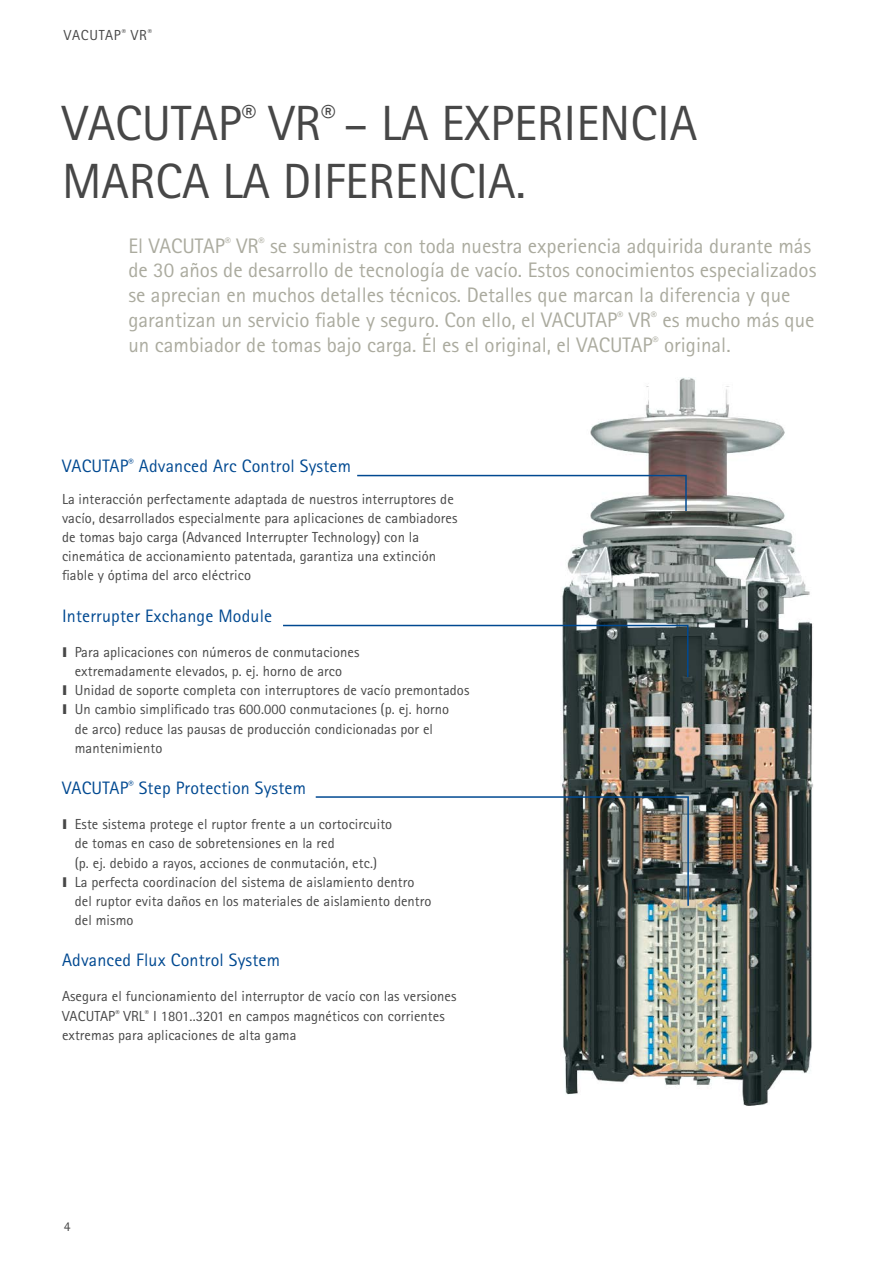
<style>
.page{position:relative;width:893px;height:1263px;background:#fff}
.page>*{position:absolute;margin:0;border:0;box-sizing:border-box;transform-origin:0 0}
.t1{font:49.5px/57.4px "Rotis Sans Serif Pro Cyr";color:#474747}
.t2{font:21px/24.8px "Rotis Sans Serif Pro Cyr";color:#abab9f}
.t3{font:18px "Rotis Sans Serif Pro Cyr";letter-spacing:.01em;color:#004991}
.t4{font:14.55px/19.2px "Rotis Sans Serif Pro Cyr";letter-spacing:.005em;color:#474747}
.t5{font:14.55px "Rotis Sans Serif Pro Cyr";letter-spacing:.05em;color:#474747}
.t6{font:13.5px "Rotis Sans Serif Pro Cyr";color:#474747}
.s1{font-family:"Arial";font-weight:900;font-size:13.5px}
</style>
<div class="page">
<img style="left:561px;top:378px;width:252px;height:727px">
<svg style="left:357px;top:475px;width:330px;height:36px"></svg>
<svg style="left:283px;top:625px;width:405px;height:52px"></svg>
<svg style="left:316px;top:796px;width:373px;height:110px"></svg>
<p class="t5" style="left:64px;top:26px;width:90px">VACUTAP<sup>®</sup> VR<sup>®</sup></p>
<h1 class="t1" style="left:62px;top:95px;width:637px">VACUTAP<sup>®</sup> VR<sup>®</sup> – LA EXPERIENCIA<br>MARCA LA DIFERENCIA.</h1>
<p class="t2" style="left:128px;top:233px;width:690px">El VACUTAP<sup>®</sup> VR<sup>®</sup> se suministra con toda nuestra experiencia adquirida durante más de 30 años de desarrollo de tecnología de vacío. Estos conocimientos especializados se aprecian en muchos detalles técnicos. Detalles que marcan la diferencia y que garantizan un servicio fiable y seguro. Con ello, el VACUTAP<sup>®</sup> VR<sup>®</sup> es mucho más que un cambiador de tomas bajo carga. Él es el original, el VACUTAP<sup>®</sup> original.</p>
<p class="t3" style="left:62px;top:455px;width:291px">VACUTAP<sup>®</sup> Advanced Arc Control System</p>
<p class="t4" style="left:62px;top:489px;width:397px">La interacción perfectamente adaptada de nuestros interruptores de vacío, desarrollados especialmente para aplicaciones de cambiadores de tomas bajo carga (Advanced Interrupter Technology) con la cinemática de accionamiento patentada, garantiza una extinción fiable y óptima del arco eléctrico</p>
<p class="t3" style="left:62px;top:605px;width:212px">Interrupter Exchange Module</p>
<p class="t4" style="left:62px;top:643px;width:299px"><span class="s1">I</span> Para aplicaciones con números de conmutaciones</p>
<p class="t4" style="left:75px;top:662px;width:269px">extremadamente elevados, p. ej. horno de arco</p>
<p class="t4" style="left:62px;top:681px;width:409px"><span class="s1">I</span> Unidad de soporte completa con interruptores de vacío premontados</p>
<p class="t4" style="left:62px;top:700px;width:389px"><span class="s1">I</span> Un cambio simplificado tras 600.000 conmutaciones (p. ej. horno</p>
<p class="t4" style="left:75px;top:719px;width:360px">de arco) reduce las pausas de producción condicionadas por el</p>
<p class="t4" style="left:75px;top:738px;width:89px">mantenimiento</p>
<p class="t3" style="left:62px;top:777px;width:246px">VACUTAP<sup>®</sup> Step Protection System</p>
<p class="t4" style="left:62px;top:815px;width:332px"><span class="s1">I</span> Este sistema protege el ruptor frente a un cortocircuito</p>
<p class="t4" style="left:75px;top:834px;width:262px">de tomas en caso de sobretensiones en la red</p>
<p class="t4" style="left:75px;top:853px;width:304px">(p. ej. debido a rayos, acciones de conmutación, etc.)</p>
<p class="t4" style="left:62px;top:872px;width:354px"><span class="s1">I</span> La perfecta coordinacíon del sistema de aislamiento dentro</p>
<p class="t4" style="left:75px;top:891px;width:358px">del ruptor evita daños en los materiales de aislamiento dentro</p>
<p class="t4" style="left:75px;top:910px;width:60px">del mismo</p>
<p class="t3" style="left:62px;top:949px;width:220px">Advanced Flux Control System</p>
<p class="t4" style="left:62px;top:987px;width:396px">Asegura el funcionamiento del interruptor de vacío con las versiones<br>VACUTAP<sup>®</sup> VRL<sup>®</sup> I 1801..3201 en campos magnéticos con corrientes extremas para aplicaciones de alta gama</p>
<p class="t6" style="left:64px;top:1218px;width:8px">4</p>
</div>
